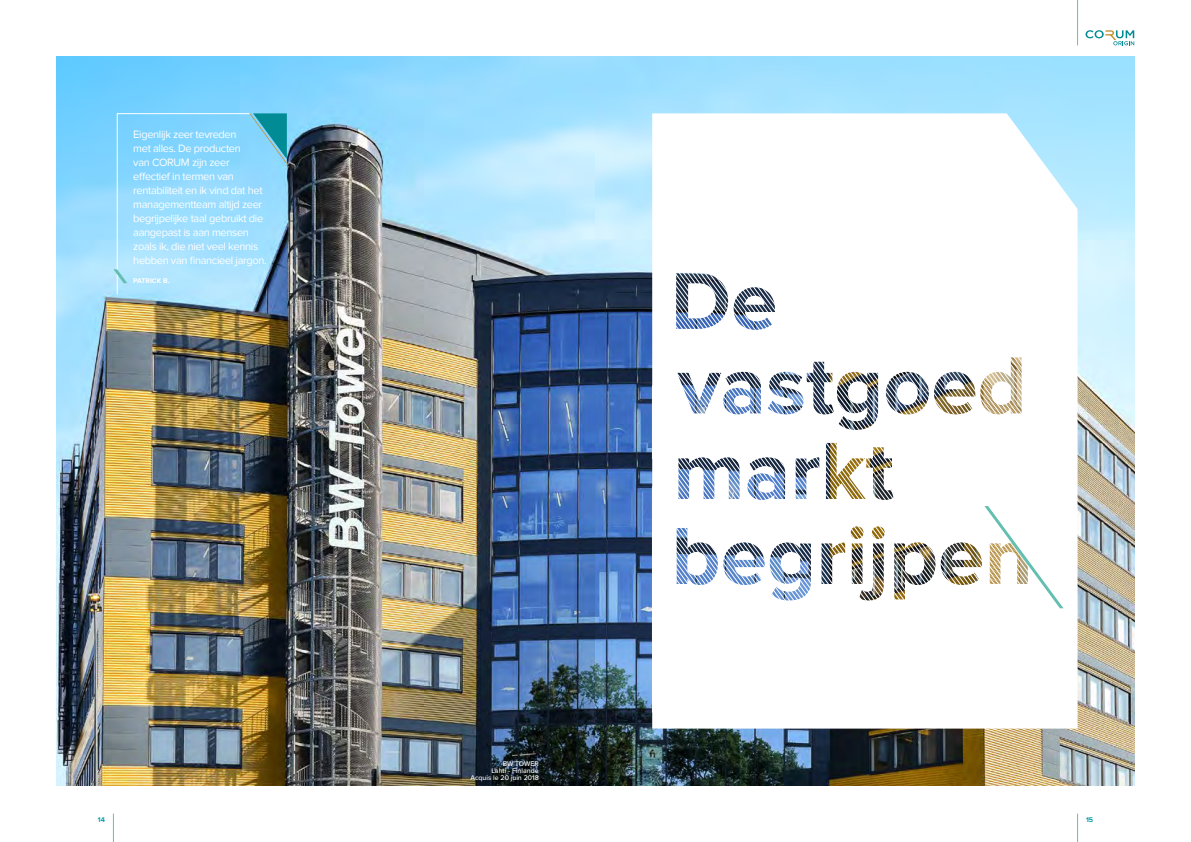
<style>
.page{position:relative;width:1191px;height:842px;background:#fff}
.page>*{position:absolute;margin:0;border:0;box-sizing:border-box;transform-origin:0 0}
.t1{font:11px/14px "Proxima Nova";letter-spacing:-.03em;color:#fff}
.t2{font:500 7px/7px "Proxima Nova";color:#fff;text-align:right}
.t3{font:700 7px "Proxima Nova";color:#fff}
.t4{font:700 7px "Proxima Nova";color:#009faa}
</style>
<div class="page">
<img style="left:595px;top:57px;width:539px;height:728px">
<img style="left:57px;top:57px;width:538px;height:728px">
<svg style="left:113px;top:113px;width:174px;height:182px;background:#91d5f7"></svg>
<svg style="left:652px;top:113px;width:425px;height:616px"></svg>
<svg style="left:984px;top:506px;width:79px;height:102px"></svg>
<hr style="left:1077px;top:0;width:1px;height:45px;background:#63bfaf">
<svg style="left:1077px;top:814px;width:1px;height:28px"></svg>
<svg style="left:113px;top:814px;width:1px;height:28px"></svg>
<svg style="left:1085px;top:30px;width:49px;height:15px"></svg>
<p class="t1" style="left:133px;top:127px;width:135px">Eigenlijk zeer tevreden<br>met alles. De producten<br>van CORUM zijn zeer effectief in termen van rentabiliteit en ik vind dat het managementteam altijd zeer begrijpelijke taal gebruikt die aangepast is aan mensen zoals ik, die niet veel kennis hebben van financieel jargon.</p>
<p class="t3" style="left:133px;top:277px;width:38px">PATRICK B.</p>
<p class="t2" style="left:470px;top:759px;width:70px">BW TOWER<br>Lahti - Finlande<br>Acquis le 20 juin 2018</p>
<p class="t4" style="left:98px;top:815px;width:9px">14</p>
<p class="t4" style="left:1086px;top:815px;width:9px">15</p>
</div>
